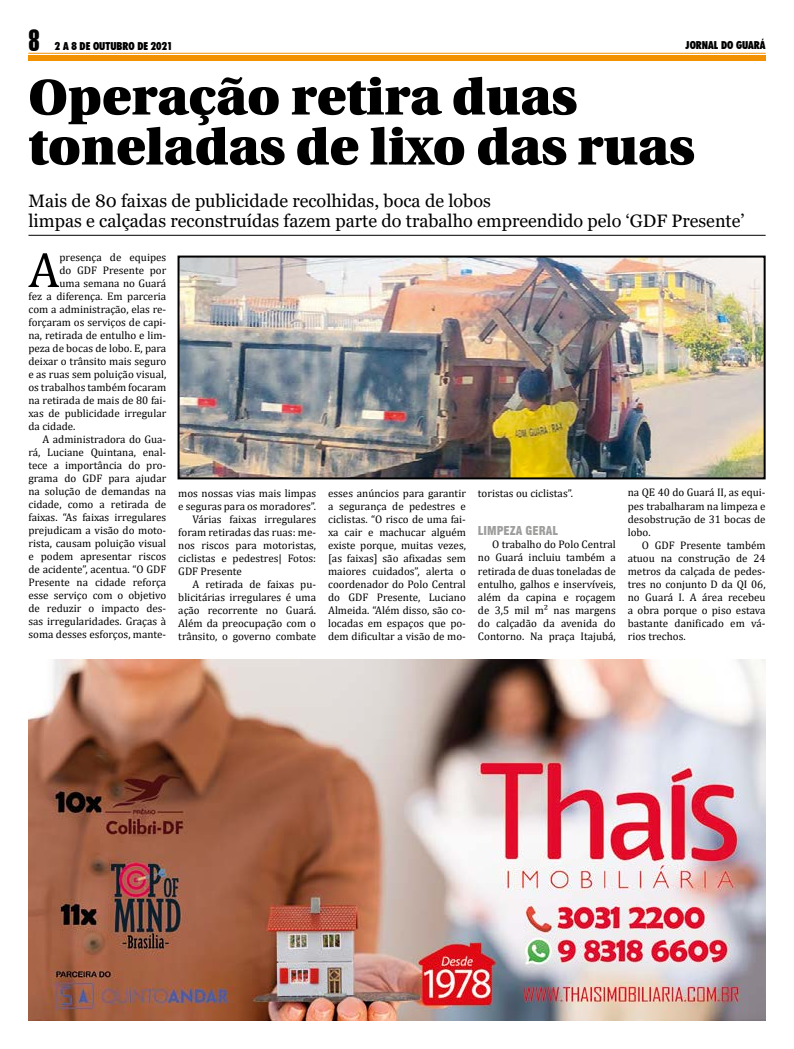
<style>
.page{position:relative;width:794px;height:1049px;background:#fff}
.page>*{position:absolute;margin:0;border:0;box-sizing:border-box;transform-origin:0 0}
.t1{font:900 50px/50px "Utopia";color:#000}
.t2{font:50px "Cambria";color:#000}
.t3{font:29.6px "Swiss 911 BT Extra Compressed";color:#000}
.t4{font:18px/20px "Georgia";color:#000}
.t5{font:900 condensed 12px "Swiss 721 BT";color:#9d9d9c}
.t6{font:11px/13px "Cambria";color:#000;text-align:justify}
.t7{font:900 condensed 11px "Futura BT";color:#000}
</style>
<div class="page">
<div style="left:28px;top:55px;width:737px;height:6px;background:#f39200"></div>
<hr style="left:28px;top:53px;width:737px;height:1px;background:#f39200">
<img style="left:28px;top:659px;width:737px;height:361px">
<hr style="left:28px;top:235px;width:737px;height:1px;background:#000">
<img style="left:177px;top:255px;width:589px;height:225px">
<h2 class="t3" style="left:28px;top:24px;width:13px">8</h2>
<p class="t7" style="left:55px;top:39px;width:119px">2 A 8 DE OUTUBRO DE 2021</p>
<p class="t7" style="left:685px;top:38px;width:82px">JORNAL DO GUARÁ</p>
<h1 class="t1" style="left:28px;top:73px;width:667px">Operação retira duas toneladas de lixo das ruas</h1>
<h3 class="t4" style="left:28px;top:191px;width:717px">Mais de 80 faixas de publicidade recolhidas, boca de lobos<br>limpas e calçadas reconstruídas fazem parte do trabalho empreendido pelo ‘GDF Presente’</h3>
<h1 class="t2" style="left:28px;top:240px;width:33px">A</h1>
<p class="t6" style="left:59px;top:251px;width:108px">presença de equipes</p>
<p class="t6" style="left:59px;top:264px;width:108px">do GDF Presente por</p>
<p class="t6" style="left:59px;top:277px;width:108px">uma semana no Guará</p>
<p class="t6" style="left:28px;top:290px;width:139px">fez a diferença. Em parceria</p>
<p class="t6" style="left:28px;top:303px;width:139px">com a administração, elas re-</p>
<p class="t6" style="left:28px;top:316px;width:139px">forçaram os serviços de capi-</p>
<p class="t6" style="left:28px;top:329px;width:139px">na, retirada de entulho e lim-</p>
<p class="t6" style="left:28px;top:342px;width:139px">peza de bocas de lobo. E, para</p>
<p class="t6" style="left:28px;top:355px;width:139px">deixar o trânsito mais seguro</p>
<p class="t6" style="left:28px;top:368px;width:139px">e as ruas sem poluição visual,</p>
<p class="t6" style="left:28px;top:381px;width:139px">os trabalhos também focaram</p>
<p class="t6" style="left:28px;top:394px;width:139px">na retirada de mais de 80 fai-</p>
<p class="t6" style="left:28px;top:407px;width:139px">xas de publicidade irregular</p>
<p class="t6" style="left:28px;top:420px;width:49px">da cidade.</p>
<p class="t6" style="left:43px;top:433px;width:125px">A administradora do Gua-</p>
<p class="t6" style="left:28px;top:446px;width:139px">rá, Luciane Quintana, enal-</p>
<p class="t6" style="left:28px;top:459px;width:139px">tece a importância do pro-</p>
<p class="t6" style="left:28px;top:472px;width:139px">grama do GDF para ajudar</p>
<p class="t6" style="left:28px;top:485px;width:139px">na solução de demandas na</p>
<p class="t6" style="left:28px;top:498px;width:139px">cidade, como a retirada de</p>
<p class="t6" style="left:28px;top:511px;width:139px">faixas. “As faixas irregulares</p>
<p class="t6" style="left:28px;top:524px;width:139px">prejudicam a visão do moto-</p>
<p class="t6" style="left:28px;top:537px;width:139px">rista, causam poluição visual</p>
<p class="t6" style="left:28px;top:550px;width:139px">e podem apresentar riscos</p>
<p class="t6" style="left:28px;top:563px;width:139px">de acidente”, acentua. “O GDF</p>
<p class="t6" style="left:28px;top:576px;width:139px">Presente na cidade reforça</p>
<p class="t6" style="left:28px;top:589px;width:139px">esse serviço com o objetivo</p>
<p class="t6" style="left:28px;top:602px;width:139px">de reduzir o impacto des-</p>
<p class="t6" style="left:28px;top:615px;width:139px">sas irregularidades. Graças à</p>
<p class="t6" style="left:28px;top:628px;width:139px">soma desses esforços, mante-</p>
<p class="t6" style="left:628px;top:486px;width:139px">na QE 40 do Guará II, as equi&shy;pes trabalharam na limpeza e desobstrução de 31 bocas de lobo.</p>
<p class="t6" style="left:628px;top:538px;width:139px;text-indent:14px">O GDF Presente também atuou na construção de 24 metros da calçada de pedes&shy;tres no conjunto D da QI 06, no Guará I. A área recebeu a obra porque o piso estava bastante danificado em vá&shy;rios trechos.</p>
<p class="t6" style="left:328px;top:486px;width:139px">esses anúncios para garantir a segurança de pedestres e ciclistas. “O risco de uma fai&shy;xa cair e machucar alguém existe porque, muitas vezes, [as faixas] são afixadas sem maiores cuidados”, alerta o coordenador do Polo Central do GDF Presente, Luciano Almeida. “Além disso, são co&shy;locadas em espaços que po&shy;dem dificultar a visão de mo-</p>
<p class="t6" style="left:478px;top:486px;width:96px">toristas ou ciclistas”.</p>
<p class="t6" style="left:178px;top:486px;width:139px">mos nossas vias mais limpas</p>
<p class="t6" style="left:178px;top:499px;width:139px">e seguras para os moradores”.</p>
<p class="t6" style="left:192px;top:512px;width:125px">Várias faixas irregulares</p>
<p class="t6" style="left:178px;top:525px;width:139px">foram retiradas das ruas: me-</p>
<p class="t6" style="left:178px;top:538px;width:139px">nos riscos para motoristas,</p>
<p class="t6" style="left:178px;top:551px;width:139px">ciclistas e pedestres| Fotos:</p>
<p class="t6" style="left:178px;top:564px;width:65px">GDF Presente</p>
<p class="t6" style="left:192px;top:577px;width:125px">A retirada de faixas pu-</p>
<p class="t6" style="left:178px;top:590px;width:139px">blicitárias irregulares é uma</p>
<p class="t6" style="left:178px;top:603px;width:139px">ação recorrente no Guará.</p>
<p class="t6" style="left:178px;top:616px;width:139px">Além da preocupação com o</p>
<p class="t6" style="left:178px;top:629px;width:139px">trânsito, o governo combate</p>
<p class="t5" style="left:478px;top:524px;width:81px">LIMPEZA GERAL</p>
<p class="t6" style="left:478px;top:538px;width:139px;text-indent:14px">O trabalho do Polo Central no Guará incluiu também a retirada de duas toneladas de entulho, galhos e inservíveis, além da capina e roçagem de 3,5 mil m² nas margens do calçadão da avenida do Contorno. Na praça Itajubá,</p>
</div>
